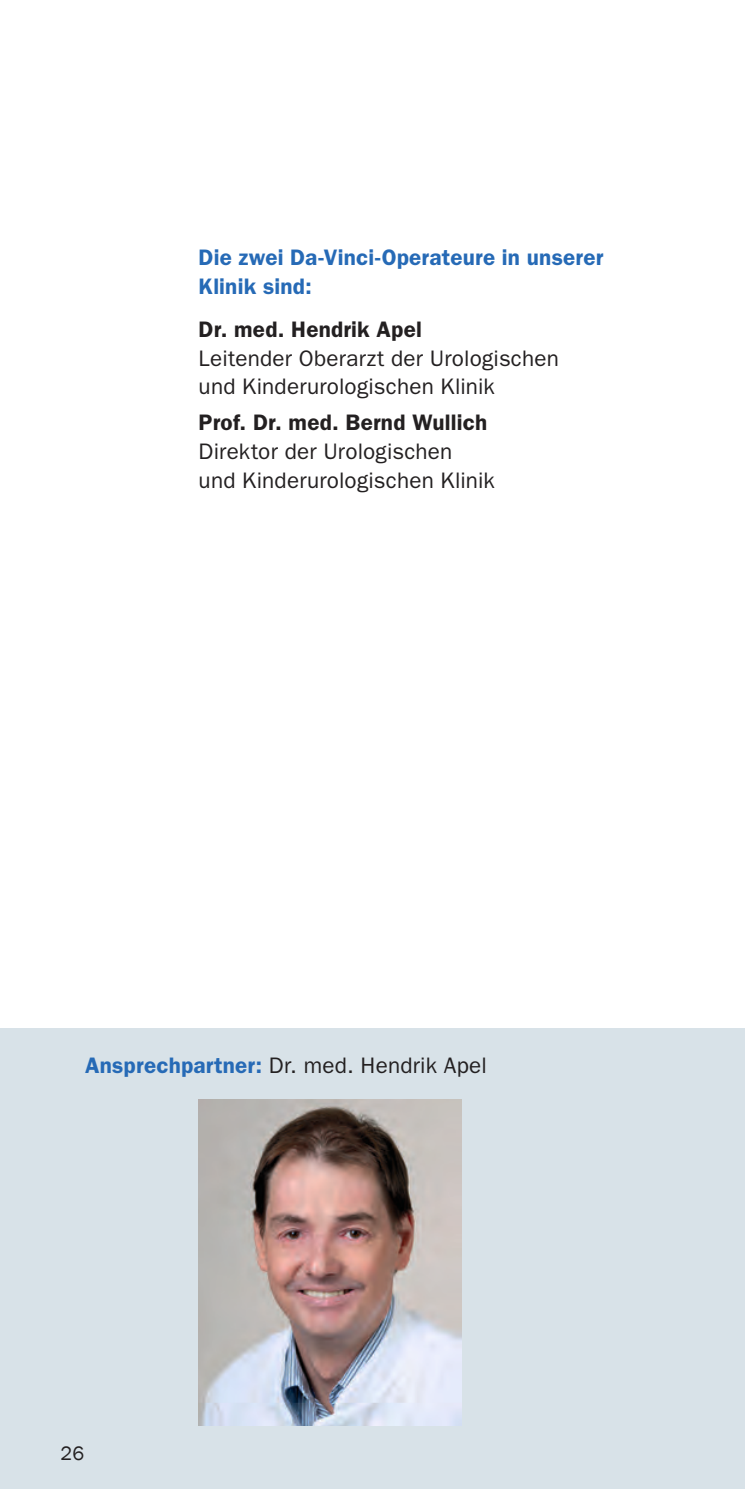
<style>
.page{position:relative;width:745px;height:1489px;background:#fff}
.page>*{position:absolute;margin:0;border:0;box-sizing:border-box;transform-origin:0 0}
.t1{font:22.5px/28.8px "Franklin Gothic LT";letter-spacing:.01em;color:#232021}
.t2{font:600 22.5px/28.8px "Franklin Gothic LT";letter-spacing:.01em;color:#266ab6}
.t3{font:600 22.5px "Franklin Gothic LT";letter-spacing:.01em;color:#232021}
.t4{font:20px "Franklin Gothic";color:#232021}
.s1{font-weight:600;color:#266ab6}
</style>
<div class="page">
<div style="left:0;top:1028px;width:744px;height:460px;background:#d8e2e8"></div>
<img style="left:198px;top:1099px;width:263px;height:325px">
<p class="t2" style="left:198px;top:243px;width:406px">Die zwei Da-Vinci-Operateure in unserer<br>Klinik sind:</p>
<p class="t3" style="left:198px;top:316px;width:225px">Dr. med. Hendrik Apel</p>
<p class="t1" style="left:198px;top:343px;width:361px">Leitender Oberarzt der Urologischen und Kinderurologischen Klinik</p>
<p class="t3" style="left:198px;top:409px;width:290px">Prof. Dr. med. Bernd Wullich</p>
<p class="t1" style="left:198px;top:437px;width:297px">Direktor der Urologischen und Kinderurologischen Klinik</p>
<p class="t1" style="left:85px;top:1051px;width:403px"><span class="s1">Ansprechpartner:</span> Dr. med. Hendrik Apel</p>
<p class="t4" style="left:61px;top:1441px;width:25px">26</p>
</div>
